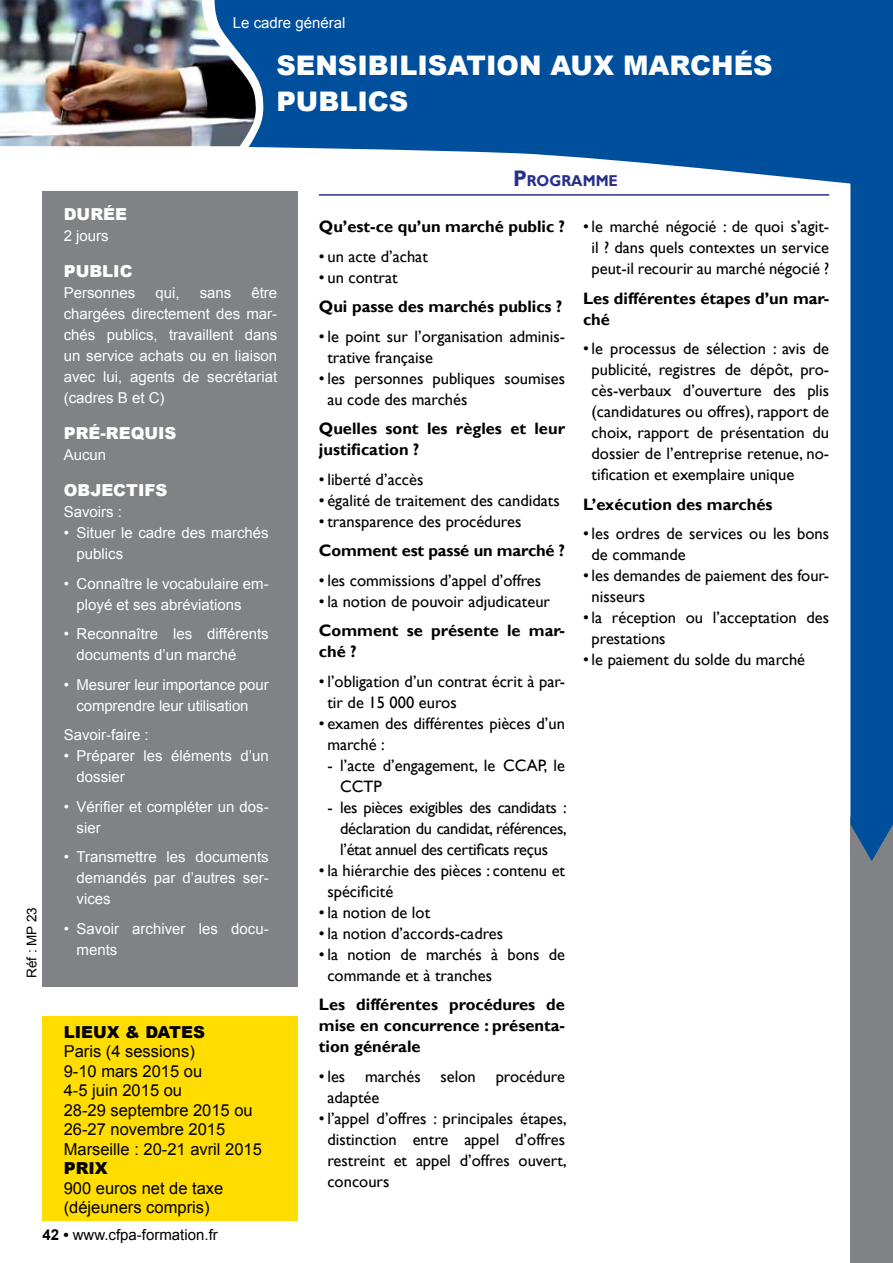
<style>
.page{position:relative;width:893px;height:1263px;background:#fff}
.page>*{position:absolute;margin:0;border:0;box-sizing:border-box;transform-origin:0 0}
.t1{font:900 27px/36px "Arial";color:#fff}
.t2{font:16.5px/21px "Gill Sans";color:#000}
.t3{font:700 16.5px/21px "Gill Sans";color:#000}
.t4{font:16.5px/19.5px "Arial";color:#000}
.t5{font:900 16.5px "Arial";color:#fff}
.t6{font:700 15.75px "Gill Sans";color:#27318b;scale:.93 1}
.t7{font:15px/21px "Arial";color:#fff}
.t8{font:15px "Arial";color:#000}
.t9{font:13.5px "Arial";color:#000}
.s1{font-weight:900}
.s2{font-size:22.5px}
.s3{font-weight:400}
.s4{font-weight:700}
</style>
<div class="page">
<div style="left:850px;top:817px;width:43px;height:446px;background:#808285"></div>
<div style="left:43px;top:1016px;width:255px;height:204px;background:#fd0"></div>
<div style="left:850px;top:188px;width:43px;height:673px;background:#004f9d"></div>
<hr style="left:319px;top:194px;width:510px;height:2px;background:#27318b">
<svg style="left:271px;top:0;width:622px;height:188px;background:#2367aa"></svg>
<div style="left:43px;top:191px;width:255px;height:795px;background:#808285"></div>
<svg style="left:0;top:0;width:271px;height:726px"></svg>
<img style="left:0;top:0;width:257px;height:146px">
<p class="t7" style="left:233px;top:12px;width:114px">Le cadre général</p>
<p class="t9" style="left:23px;top:978px;width:73px;rotate:-90deg">Réf : MP 23</p>
<p class="t1" style="left:276px;top:46px;width:498px">SENSIBILISATION AUX MARCHÉS<br>PUBLICS</p>
<p class="t5" style="left:64px;top:202px;width:65px">DURÉE</p>
<p class="t7" style="left:64px;top:226px;width:47px">2 jours</p>
<p class="t5" style="left:64px;top:259px;width:24px">PUBLIC</p>
<p class="t7" style="left:64px;top:283px;width:73px">Personnes</p>
<p class="t7" style="left:156px;top:283px;width:26px">qui,</p>
<p class="t7" style="left:200px;top:283px;width:33px">sans</p>
<p class="t7" style="left:64px;top:226px;width:10px">1</p>
<p class="t7" style="left:64px;top:283px;width:215px;text-align:justify;text-indent:188px">être chargées directement des mar&shy;chés publics, travaillent dans un service achats ou en liaison avec lui, agents de secrétariat (cadres B et C)</p>
<p class="t5" style="left:64px;top:421px;width:92px">PRÉ-REQUIS</p>
<p class="t7" style="left:64px;top:445px;width:44px">Aucun</p>
<p class="t5" style="left:64px;top:478px;width:50px">OBJECTIFS</p>
<p class="t7" style="left:64px;top:502px;width:60px">Savoirs :</p>
<p class="t7" style="left:77px;top:523px;width:194px;text-indent:-13px">• Situer le cadre des marchés publics</p>
<p class="t7" style="left:77px;top:573px;width:194px;text-indent:-13px">• Connaître le vocabulaire em&shy;ployé et ses abréviations</p>
<p class="t7" style="left:77px;top:624px;width:194px;text-indent:-13px">• Reconnaître les différents documents d’un marché</p>
<p class="t7" style="left:64px;top:674px;width:206px;text-align:center">• Mesurer leur importance pour comprendre leur utilisation</p>
<p class="t7" style="left:64px;top:725px;width:87px">Savoir-faire :</p>
<p class="t7" style="left:77px;top:746px;width:194px;text-indent:-13px">• Préparer les éléments d’un dossier</p>
<p class="t7" style="left:77px;top:796px;width:194px;text-indent:-13px">• Vérifier et compléter un dos&shy;sier</p>
<p class="t7" style="left:77px;top:847px;width:194px;text-align:justify;text-indent:-13px">• Transmettre les documents demandés par d’autres ser&shy;vices</p>
<p class="t7" style="left:77px;top:918px;width:194px;text-indent:-13px">• Savoir archiver les docu&shy;ments</p>
<p class="t5" style="left:64px;top:286px;width:24px">PUBLIC</p>
<p class="t5" style="left:64px;top:419px;width:92px">PRÉ-REQUIS</p>
<p class="t7" style="left:85px;top:592px;width:80px">sa structure</p>
<p class="t7" style="left:64px;top:619px;width:179px;text-align:center">• S’assurer de la mise en œuvre effective de la</p>
<p class="t7" style="left:64px;top:688px;width:189px">• Savoir mesurer la perfor-</p>
<p class="t4" style="left:64px;top:1022px;width:200px"><span class="s1">LIEUX &amp; DATES<br></span>Paris (4 sessions)<br>9-10 mars 2015 ou<br>4-5 juin 2015 ou<br>28-29 septembre 2015 ou<br>26-27 novembre 2015<br>Marseille : 20-21 avril 2015<br><span class="s1">PRIX<br></span>900 euros net de taxe (déjeuners compris)</p>
<p class="t6" style="left:513px;top:171px;width:114px"><span class="s2">P</span>ROGRAMME</p>
<p class="t3" style="left:319px;top:217px;width:248px">Qu’est-ce qu’un marché public ?</p>
<p class="t2" style="left:319px;top:246px;width:110px">• un acte d’achat</p>
<p class="t3" style="left:319px;top:263px;width:245px;line-height:29.5px"><span class="s3">• un contrat<br></span>Qui passe des marchés publics ?</p>
<p class="t2" style="left:327px;top:326px;width:239px;text-indent:-8px">• le point sur l’organisation adminis&shy;trative française</p>
<p class="t2" style="left:327px;top:368px;width:239px;text-indent:-8px">• les personnes publiques soumises au code des marchés</p>
<p class="t3" style="left:319px;top:419px;width:248px">Quelles sont les règles et leur justification ?</p>
<p class="t2" style="left:319px;top:469px;width:106px">• liberté d’accès</p>
<p class="t2" style="left:319px;top:490px;width:242px">• égalité de traitement des candidats</p>
<p class="t2" style="left:319px;top:507px;width:248px;line-height:29.5px">• transparence des procédures<br><span class="s4">Comment est passé un marché ?</span></p>
<p class="t2" style="left:319px;top:570px;width:224px">• les commissions d’appel d’offres</p>
<p class="t2" style="left:319px;top:587px;width:248px;line-height:29.5px">• la notion de pouvoir adjudicateur<br><span class="s4">Comment se présente le mar-</span></p>
<p class="t3" style="left:319px;top:642px;width:39px">ché ?</p>
<p class="t2" style="left:327px;top:671px;width:239px;text-indent:-8px">• l’obligation d’un contrat écrit à par&shy;tir de 15 000 euros</p>
<p class="t2" style="left:327px;top:713px;width:239px;text-indent:-8px">• examen des différentes pièces d’un marché :</p>
<p class="t2" style="left:340px;top:755px;width:226px;text-indent:-13px">- l’acte d’engagement, le CCAP, le<br>CCTP</p>
<p class="t2" style="left:340px;top:797px;width:228px;text-align:justify;text-indent:-13px">- les pièces exigibles des candidats : déclaration du candidat, références, l’état annuel des certificats reçus</p>
<p class="t2" style="left:327px;top:860px;width:239px;text-indent:-8px">• la hiérarchie des pièces : contenu et spécificité</p>
<p class="t2" style="left:319px;top:902px;width:113px">• la notion de lot</p>
<p class="t2" style="left:319px;top:923px;width:186px">• la notion d’accords-cadres</p>
<p class="t2" style="left:327px;top:944px;width:239px;text-indent:-8px">• la notion de marchés à bons de commande et à tranches</p>
<p class="t3" style="left:319px;top:995px;width:248px;text-align:justify">Les différentes procédures de mise en concurrence : présenta&shy;tion générale</p>
<p class="t2" style="left:327px;top:1066px;width:239px;text-indent:-8px">• les marchés selon procédure adaptée</p>
<p class="t2" style="left:327px;top:1108px;width:241px;text-align:justify;text-indent:-8px">• l’appel d’offres : principales étapes, distinction entre appel d’offres restreint et appel d’offres ouvert, concours</p>
<p class="t2" style="left:583px;top:217px;width:248px;text-align:center">• le marché négocié : de quoi s’agit&shy;il ? dans quels contextes un service peut-il recourir au marché négocié ?</p>
<p class="t3" style="left:583px;top:288px;width:248px">Les différentes étapes d’un mar&shy;ché</p>
<p class="t2" style="left:592px;top:339px;width:239px;text-align:justify;text-indent:-8px">• le processus de sélection : avis de publicité, registres de dépôt, pro&shy;cès-verbaux d’ouverture des plis (candidatures ou offres), rapport de choix, rapport de présentation du dossier de l’entreprise retenue, no&shy;tification et exemplaire unique</p>
<p class="t3" style="left:583px;top:494px;width:191px">L’exécution des marchés</p>
<p class="t2" style="left:592px;top:524px;width:239px;text-indent:-8px">• les ordres de services ou les bons de commande</p>
<p class="t2" style="left:592px;top:566px;width:239px;text-indent:-8px">• les demandes de paiement des four&shy;nisseurs</p>
<p class="t2" style="left:592px;top:608px;width:239px;text-indent:-8px">• la réception ou l’acceptation des prestations</p>
<p class="t2" style="left:583px;top:650px;width:224px">• le paiement du solde du marché</p>
<p class="t8" style="left:43px;top:1225px;width:177px"><span class="s4">42 •</span> www.cfpa-formation.fr</p>
</div>
